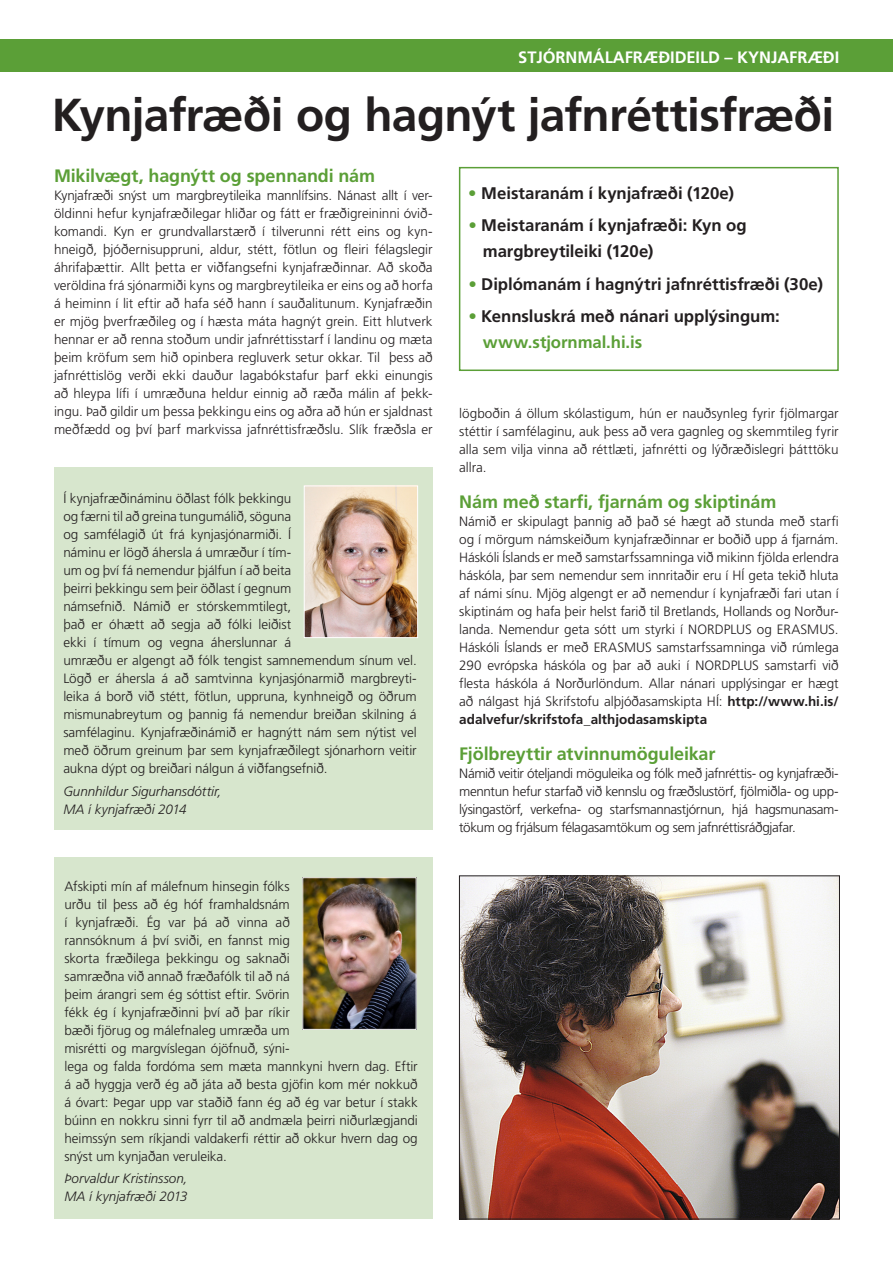
<style>
.page{position:relative;width:893px;height:1263px;background:#fff}
.page>*{position:absolute;margin:0;border:0;box-sizing:border-box;transform-origin:0 0}
.t1{font:700 46.2px "Frutiger";letter-spacing:-.015em;color:#231f20}
.t2{font:700 18px "Frutiger";letter-spacing:-.01em;color:#5b9f37}
.t3{font:700 16.8px/26.1px "Frutiger";letter-spacing:-.005em;color:#231f20}
.t4{font:700 16.5px "Frutiger";letter-spacing:-.005em;color:#fff}
.t5{font:300 13.5px/18px "Frutiger";letter-spacing:-.01em;color:#231f20;text-align:justify}
.t6{font:italic 300 13.5px/18px "Frutiger";letter-spacing:-.005em;color:#231f20}
.s1{color:#5b9f37}
.s2{font-weight:700}
</style>
<div class="page">
<div style="left:459px;top:167px;width:380px;height:204px;border:2px solid #5b9f37"></div>
<div style="left:0;top:40px;width:893px;height:32px;background:#5b9f37"></div>
<img style="left:461px;top:878px;width:377px;height:339px">
<div style="left:459px;top:876px;width:381px;height:343px;border:1px solid #231f20"></div>
<div style="left:54px;top:467px;width:379px;height:362px;background:#d7e6cd"></div>
<img style="left:306px;top:488px;width:110px;height:148px">
<div style="left:304px;top:486px;width:114px;height:152px;border:1px solid #fff"></div>
<div style="left:54px;top:857px;width:379px;height:361px;background:#d7e6cd"></div>
<img style="left:305px;top:879px;width:109px;height:148px">
<p class="t4" style="left:518px;top:47px;width:252px">Stjórnmálafræðideild – KYNJAFRÆÐI</p>
<h1 class="t1" style="left:52px;top:88px;width:784px">Kynjafræði og hagnýt jafnréttisfræði</h1>
<h2 class="t2" style="left:54px;top:165px;width:323px">M ikilvægt, hagnýtt og spennandi nám</h2>
<p class="t5" style="left:54px;top:186px;width:380px">Kynjafræði snýst um margbreytileika mannlífsins. Nánast allt í ver&shy;öldinni hefur kynjafræðilegar hliðar og fátt er fræðigreininni óvið&shy;komandi. Kyn er grundvallarstærð í tilverunni rétt eins og kyn&shy;hneigð, þjóðernisuppruni, aldur, stétt, fötlun og fleiri félagslegir áhrifaþættir. Allt þetta er viðfangsefni kynjafræðinnar. Að skoða veröldina frá sjónarmiði kyns og margbreytileika er eins og að horfa á heiminn í lit eftir að hafa séð hann í sauðalitunum. Kynjafræðin er mjög þverfræðileg og í hæsta máta hagnýt grein. Eitt hlutverk hennar er að renna stoðum undir jafnréttisstarf í landinu og mæta þeim kröfum sem hið opinbera regluverk setur okkar. Til þess að jafnréttislög verði ekki dauður lagabókstafur þarf ekki einungis að hleypa lífi í umræðuna heldur einnig að ræða málin af þekk&shy;ingu. Það gildir um þessa þekkingu eins og aðra að hún er sjaldnast meðfædd og því þarf markvissa jafnréttisfræðslu. Slík fræðsla er</p>
<p class="t5" style="left:63px;top:490px;width:355px;text-align:left">Í kynjafræðináminu öðlast fólk þekkingu<br>og færni til að greina tungumálið, söguna<br>og samfélagið út frá kynjasjónarmiði. Í<br>náminu er lögð áhersla á umræður í tím-<br>um og því fá nemendur þjálfun í að beita<br>þeirri þekkingu sem þeir öðlast í gegnum<br>námsefnið. Námið er stórskemmtilegt,<br>það er óhætt að segja að fólki leiðist<br>ekki í tímum og vegna áherslunnar á<br>umræðu er algengt að fólk tengist samnemendum sínum vel.<br>Lögð er áhersla á að samtvinna kynjasjónarmið margbreyti&shy;leika á borð við stétt, fötlun, uppruna, kynhneigð og öðrum mismunabreytum og þannig fá nemendur breiðan skilning á samfélaginu. Kynjafræðinámið er hagnýtt nám sem nýtist vel með öðrum greinum þar sem kynjafræðilegt sjónarhorn veitir aukna dýpt og breiðari nálgun á viðfangsefnið.</p>
<p class="t6" style="left:63px;top:782px;width:160px">Gunnhildur Sigurhansdóttir,<br>MA í kynjafræði 2014</p>
<p class="t5" style="left:65px;top:877px;width:355px;text-align:left">Afskipti mín af málefnum hinsegin fólks<br>urðu til þess að ég hóf framhaldsnám<br>í kynjafræði. Ég var þá að vinna að<br>rannsóknum á því sviði, en fannst mig<br>skorta fræðilega þekkingu og saknaði<br>samræðna við annað fræðafólk til að ná<br>þeim árangri sem ég sóttist eftir. Svörin<br>fékk ég í kynjafræðinni því að þar ríkir<br>bæði fjörug og málefnaleg umræða um<br>misrétti og margvíslegan ójöfnuð, sýni-<br>lega og falda fordóma sem mæta mannkyni hvern dag. Eftir á að hyggja verð ég að játa að besta gjöfin kom mér nokkuð á óvart: Þegar upp var staðið fann ég að ég var betur í stakk búinn en nokkru sinni fyrr til að andmæla þeirri niðurlægjandi heimssýn sem ríkjandi valdakerfi réttir að okkur hvern dag og snýst um kynjaðan veruleika.</p>
<p class="t6" style="left:65px;top:1170px;width:125px">Þorvaldur Kristinsson,<br>MA í kynjafræði 2013</p>
<p class="t3" style="left:468px;top:180px;width:267px"><span class="s1">•</span> M eistaranám í kynjafræði (120e)</p>
<p class="t3" style="left:483px;top:212px;width:265px;text-indent:-14px"><span class="s1">•</span> M eistaranám í kynjafræði: Kyn og margbreytileiki (120e)</p>
<p class="t3" style="left:468px;top:271px;width:356px"><span class="s1">•</span> Diplómanám í hagnýtri jafnréttisfræði (30e)</p>
<p class="t3" style="left:483px;top:303px;width:299px;text-indent:-14px"><span class="s1">•</span> Kennsluskrá með nánari upplýsingum: <span class="s1">www.stjornmal.hi.is</span></p>
<p class="t5" style="left:459px;top:404px;width:381px">lögboðin á öllum skólastigum, hún er nauðsynleg fyrir fjölmargar stéttir í samfélaginu, auk þess að vera gagnleg og skemmtileg fyrir alla sem vilja vinna að réttlæti, jafnrétti og lýðræðislegri þátttöku allra.</p>
<h2 class="t2" style="left:459px;top:491px;width:319px">Nám með starfi, fjarnám og skiptinám</h2>
<p class="t5" style="left:459px;top:512px;width:381px">Námið er skipulagt þannig að það sé hægt að stunda með starfi og í mörgum námskeiðum kynjafræðinnar er boðið upp á fjarnám.<br>Háskóli Íslands er með samstarfssamninga við mikinn fjölda erlendra háskóla, þar sem nemendur sem innritaðir eru í HÍ geta tekið hluta af námi sínu. Mjög algengt er að nemendur í kynjafræði fari utan í skiptinám og hafa þeir helst farið til Bretlands, Hollands og Norður&shy;landa. Nemendur geta sótt um styrki í NORDPLUS og ERASMUS.<br>Háskóli Íslands er með ERASMUS samstarfssamninga við rúmlega 290 evrópska háskóla og þar að auki í NORDPLUS samstarfi við flesta háskóla á Norðurlöndum. Allar nánari upplýsingar er hægt að nálgast hjá Skrifstofu alþjóðasamskipta HÍ: <span class="s2">http://www.hi.is/ adalvefur/skrifstofa_althjodasamskipta</span></p>
<h2 class="t2" style="left:459px;top:743px;width:258px">Fjölbreyttir atvinnumöguleikar</h2>
<p class="t5" style="left:459px;top:764px;width:381px">Námið veitir óteljandi möguleika og fólk með jafnréttis- og kynjafræði&shy;menntun hefur starfað við kennslu og fræðslustörf, fjölmiðla- og upp&shy;lýsingastörf, verkefna- og starfsmannastjórnun, hjá hagsmunasam&shy;tökum og frjálsum félagasamtökum og sem jafnréttisráðgjafar.</p>
</div>
